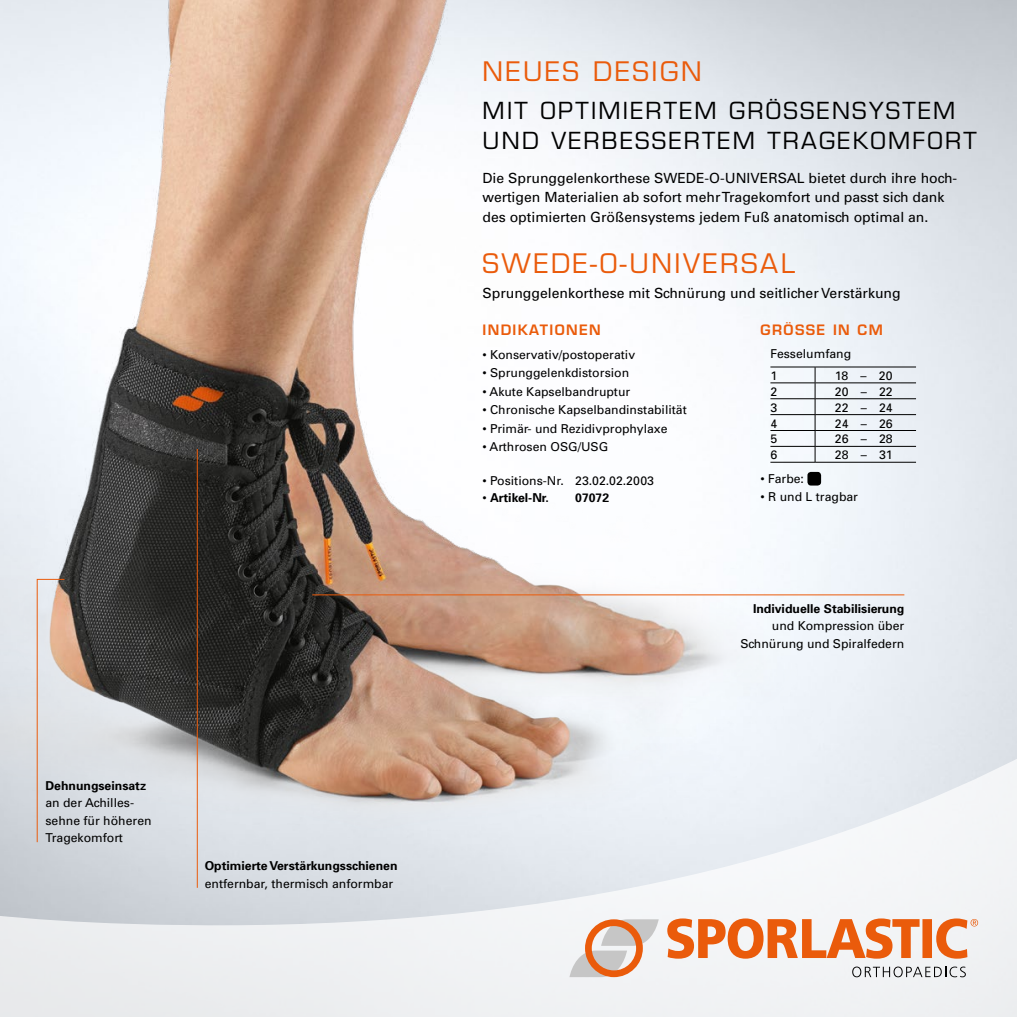
<style>
.page{position:relative;width:1017px;height:1017px;background:#fff}
.page>*{position:absolute;margin:0;border:0;box-sizing:border-box;transform-origin:0 0}
.t1{font:26.25px "Eurostile";letter-spacing:.1em;color:#ea5b0b}
.t2{font:22.93px/29.9px "Eurostile";letter-spacing:.1em;color:#000}
.t3{font:14px/19.2px "Univers";color:#000}
.t4{font:600 14px "Eurostile";letter-spacing:.1em;color:#ea5b0b}
.t5{font:12.25px/17.5px "Univers";color:#000}
.t6{font:700 12.25px "Univers";color:#000}
.s1{font-weight:400}
</style>
<div class="page">
<img style="left:830px;top:0;width:187px;height:751px">
<img style="left:0;top:0;width:830px;height:751px">
<svg style="left:0;top:751px;width:1017px;height:266px;fill:#eaedf0"></svg>
<svg style="left:852px;top:967px;width:114px;height:10px"></svg>
<svg style="left:667px;top:918px;width:253px;height:41px"></svg>
<div style="left:922px;top:919px;width:10px;height:39px;background:#ea5b0b"></div>
<svg style="left:936px;top:918px;width:42px;height:41px"></svg>
<svg style="left:569px;top:919px;width:90px;height:58px"></svg>
<svg style="left:36px;top:578px;width:29px;height:265px"></svg>
<hr style="left:312px;top:594px;width:592px;height:1px;background:#ea5b0b">
<hr style="left:197px;top:449px;width:1px;height:439px;background:#ea5b0b">
<hr style="left:770px;top:367px;width:45px;height:1px;background:#000">
<hr style="left:815px;top:367px;width:101px;height:1px;background:#000">
<hr style="left:770px;top:383px;width:45px;height:1px;background:#000">
<hr style="left:815px;top:383px;width:101px;height:1px;background:#000">
<hr style="left:770px;top:398px;width:45px;height:1px;background:#000">
<hr style="left:815px;top:398px;width:101px;height:1px;background:#000">
<hr style="left:770px;top:414px;width:45px;height:1px;background:#000">
<hr style="left:815px;top:414px;width:101px;height:1px;background:#000">
<hr style="left:770px;top:430px;width:45px;height:1px;background:#000">
<hr style="left:815px;top:430px;width:101px;height:1px;background:#000">
<hr style="left:770px;top:446px;width:45px;height:1px;background:#000">
<hr style="left:815px;top:446px;width:101px;height:1px;background:#000">
<svg style="left:815px;top:367px;width:1px;height:95px"></svg>
<hr style="left:770px;top:462px;width:45px;height:1px;background:#000">
<hr style="left:815px;top:462px;width:101px;height:1px;background:#000">
<div style="left:807px;top:472px;width:14px;height:14px;background:#000;border-radius:4px"></div>
<p class="t6" style="left:45px;top:777px;width:102px">Dehnungseinsatz</p>
<p class="t5" style="left:45px;top:794px;width:108px">an der Achilles&shy;sehne für höheren<br>Tragekomfort</p>
<p class="t6" style="left:205px;top:858px;width:194px">Optimierte Verstärkungsschienen</p>
<p class="t5" style="left:205px;top:874px;width:190px">entfernbar, thermisch anformbar</p>
<h1 class="t1" style="left:483px;top:55px;width:221px">NEUES DESIGN</h1>
<h2 class="t2" style="left:483px;top:96px;width:496px">MIT OPTIMIERTEM GRÖSSENSYSTEM<br>UND VERBESSERTEM TRAGEKOMFORT</h2>
<p class="t3" style="left:482px;top:168px;width:476px">Die Sprunggelenkorthese SWEDE-O-UNIVERSAL bietet durch ihre hoch&shy;wertigen Materialien ab sofort mehr Tragekomfort und passt sich dank des optimierten Größensystems jedem Fuß anatomisch optimal an.</p>
<h1 class="t1" style="left:482px;top:248px;width:314px">SWEDE-O-UNIVERSAL</h1>
<p class="t3" style="left:482px;top:283px;width:420px">Sprunggelenkorthese mit Schnürung und seitlicher Verstärkung</p>
<p class="t4" style="left:482px;top:321px;width:120px">INDIKATIONEN</p>
<p class="t5" style="left:482px;top:345px;width:154px">• Konservativ/postoperativ</p>
<p class="t5" style="left:482px;top:364px;width:148px">• Sprunggelenkdistorsion</p>
<p class="t5" style="left:482px;top:382px;width:149px">• Akute Kapselbandruptur</p>
<p class="t5" style="left:482px;top:401px;width:206px">• Chronische Kapselbandinstabilität</p>
<p class="t5" style="left:482px;top:419px;width:187px">• Primär- und Rezidivprophylaxe</p>
<p class="t5" style="left:482px;top:438px;width:127px">• Arthrosen OSG/USG</p>
<p class="t5" style="left:482px;top:471px;width:173px">• Positions-Nr. 23.02.02.2003</p>
<p class="t6" style="left:482px;top:490px;width:68px"><span class="s1">•</span> Artikel-Nr.</p>
<p class="t6" style="left:575px;top:490px;width:36px">07072</p>
<p class="t4" style="left:760px;top:321px;width:124px">GRÖSSE IN CM</p>
<p class="t5" style="left:770px;top:343px;width:82px;line-height:21.9px">Fesselumfang<br>1</p>
<p class="t5" style="left:835px;top:367px;width:59px">18 – 20</p>
<p class="t5" style="left:770px;top:382px;width:8px">2</p>
<p class="t5" style="left:835px;top:382px;width:59px">20 – 22</p>
<p class="t5" style="left:770px;top:398px;width:8px">3</p>
<p class="t5" style="left:835px;top:398px;width:59px">22 – 24</p>
<p class="t5" style="left:770px;top:414px;width:8px">4</p>
<p class="t5" style="left:835px;top:414px;width:59px">24 – 26</p>
<p class="t5" style="left:770px;top:430px;width:8px">5</p>
<p class="t5" style="left:835px;top:430px;width:59px">26 – 28</p>
<p class="t5" style="left:770px;top:446px;width:8px">6</p>
<p class="t5" style="left:835px;top:446px;width:59px">28 – 31</p>
<p class="t5" style="left:760px;top:470px;width:45px">• Farbe:</p>
<p class="t5" style="left:760px;top:488px;width:99px">• R und L tragbar</p>
<p class="t6" style="left:753px;top:601px;width:153px">Individuelle Stabilisierung</p>
<p class="t5" style="left:740px;top:617px;width:165px;text-align:right">und Kompression über<br>Schnürung und Spiralfedern</p>
</div>
